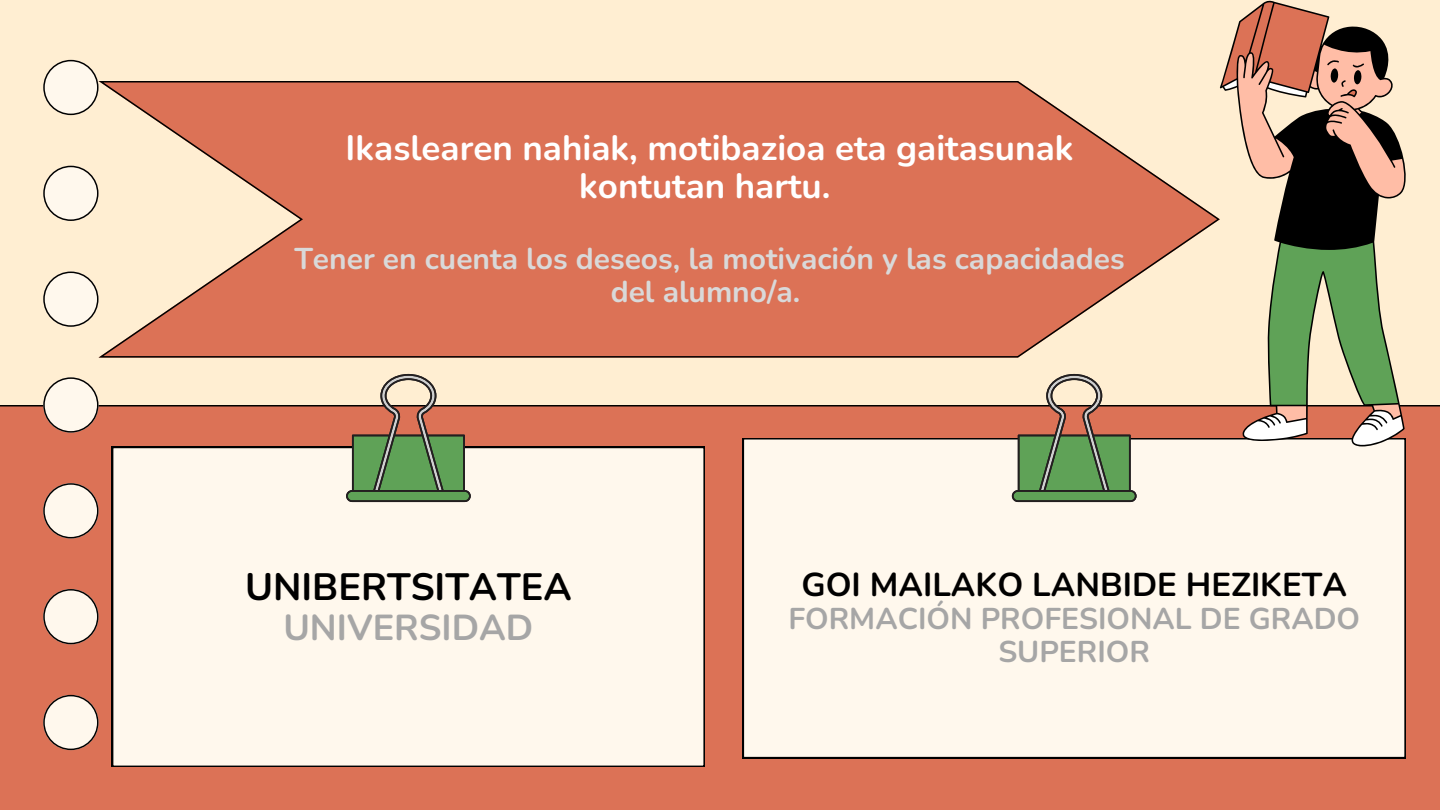
<style>
.page{position:relative;width:1440px;height:810px;background:#ffeed2}
.page>*{position:absolute;margin:0;border:0;box-sizing:border-box;transform-origin:0 0}
.t1{font:700 38px "Nunito";color:#000}
.t2{font:700 36px "Nunito";color:#a6a6a6}
.t3{font:700 35px/38.2px "Nunito";color:#fff;text-align:center}
.t4{font:700 33px "Nunito";color:#000}
.t5{font:700 30px/32.2px "Nunito";color:#d9d9d9;text-align:center}
.t6{font:700 30px/33px "Nunito";color:#a6a6a6;text-align:center}
</style>
<div class="page">
<div style="left:0;top:405px;width:1440px;height:405px;background:#dc7256"></div>
<div style="left:743px;top:438px;width:663px;height:320px;background:#fff8ed"></div>
<svg style="left:1012px;top:374px;width:124px;height:128px"></svg>
<div style="left:112px;top:447px;width:593px;height:320px;background:#fff8ed"></div>
<svg style="left:346px;top:374px;width:125px;height:128px"></svg>
<svg style="left:43px;top:60px;width:56px;height:55px"></svg>
<svg style="left:43px;top:166px;width:56px;height:55px"></svg>
<svg style="left:43px;top:272px;width:56px;height:55px"></svg>
<svg style="left:43px;top:377px;width:56px;height:56px;background:#e6d3c5"></svg>
<svg style="left:43px;top:483px;width:56px;height:55px;background:#e2c6b9"></svg>
<svg style="left:43px;top:589px;width:56px;height:55px;background:#e2c6b9"></svg>
<svg style="left:43px;top:695px;width:56px;height:55px;background:#e2c6b9"></svg>
<svg style="left:1220px;top:0;width:192px;height:446px"></svg>
<svg style="left:1356px;top:45px;width:49px;height:376px"></svg>
<svg style="left:1224px;top:80px;width:179px;height:367px"></svg>
<svg style="left:1222px;top:2px;width:134px;height:93px"></svg>
<svg style="left:99px;top:81px;width:1121px;height:277px"></svg>
<p class="t3" style="left:346px;top:129px;width:729px">Ikaslearen nahiak, motibazioa eta gaitasunak kontutan hartu.</p>
<p class="t5" style="left:294px;top:243px;width:832px">Tener en cuenta los deseos, la motivación y las capacidades del alumno/a.</p>
<h2 class="t1" style="left:245px;top:561px;width:328px">UNIBERTSITATEA</h2>
<h2 class="t2" style="left:283px;top:603px;width:252px">UNIVERSIDAD</h2>
<p class="t4" style="left:801px;top:563px;width:547px">GOI MAILAKO LANBIDE HEZIKETA</p>
<p class="t6" style="left:788px;top:603px;width:573px">FORMACIÓN PROFESIONAL DE GRADO<br>SUPERIOR</p>
</div>
